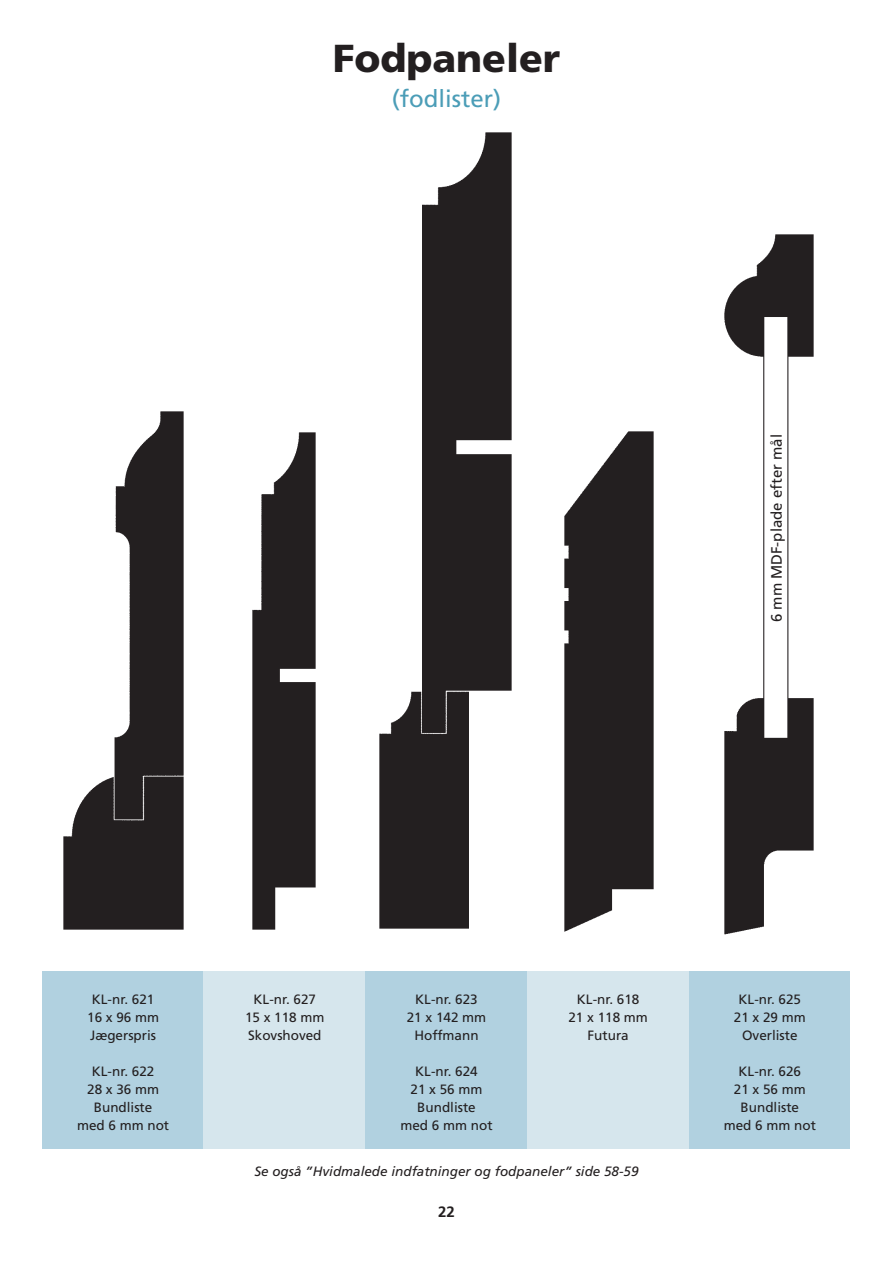
<style>
.page{position:relative;width:893px;height:1263px;background:#fff}
.page>*{position:absolute;margin:0;border:0;box-sizing:border-box;transform-origin:0 0}
.t1{font:900 39px "Frutiger";color:#231f20}
.t2{font:24px "Frutiger";color:#4b9db7}
.t3{font:15px "Frutiger";color:#231f20}
.t4{font:700 15px "Frutiger";color:#231f20}
.t5{font:13.5px/18px "Frutiger";color:#231f20;text-align:center}
.t6{font:italic 13.5px "Frutiger";color:#231f20}
</style>
<div class="page">
<div style="left:43px;top:971px;width:807px;height:177px;background:#b1d1e0"></div>
<div style="left:204px;top:971px;width:161px;height:177px;background:#d6e6ed"></div>
<div style="left:527px;top:971px;width:162px;height:177px;background:#d6e6ed"></div>
<img style="left:64px;top:411px;width:119px;height:519px">
<img style="left:252px;top:432px;width:64px;height:497px">
<img style="left:380px;top:132px;width:131px;height:797px">
<img style="left:564px;top:431px;width:90px;height:500px">
<img style="left:725px;top:234px;width:89px;height:700px">
<h1 class="t1" style="left:333px;top:43px;width:229px">Fodpaneler</h1>
<h2 class="t2" style="left:392px;top:89px;width:111px">(fodlister)</h2>
<p class="t3" style="left:770px;top:622px;width:190px;rotate:-90deg">6 mm MDF-plade efter mål</p>
<p class="t5" style="left:87px;top:991px;width:73px">KL-nr. 621<br>16 x 96 mm<br>Jægerspris</p>
<p class="t5" style="left:77px;top:1063px;width:94px">KL-nr. 622<br>28 x 36 mm<br>Bundliste<br>med 6 mm not</p>
<p class="t5" style="left:568px;top:991px;width:81px">KL-nr. 618<br>21 x 118 mm<br>Futura</p>
<p class="t5" style="left:734px;top:991px;width:73px">KL-nr. 625<br>21 x 29 mm<br>Overliste</p>
<p class="t5" style="left:724px;top:1063px;width:94px">KL-nr. 626<br>21 x 56 mm<br>Bundliste<br>med 6 mm not</p>
<p class="t6" style="left:254px;top:1165px;width:386px">Se også ”Hvidmalede indfatninger og fodpaneler” side 58-59</p>
<p class="t5" style="left:245px;top:991px;width:81px">KL-nr. 627<br>15 x 118 mm<br>Skovshoved</p>
<p class="t5" style="left:407px;top:991px;width:81px">KL-nr. 623<br>21 x 142 mm<br>Hoffmann</p>
<p class="t5" style="left:400px;top:1063px;width:94px">KL-nr. 624<br>21 x 56 mm<br>Bundliste<br>med 6 mm not</p>
<p class="t4" style="left:438px;top:1206px;width:18px">22</p>
</div>
